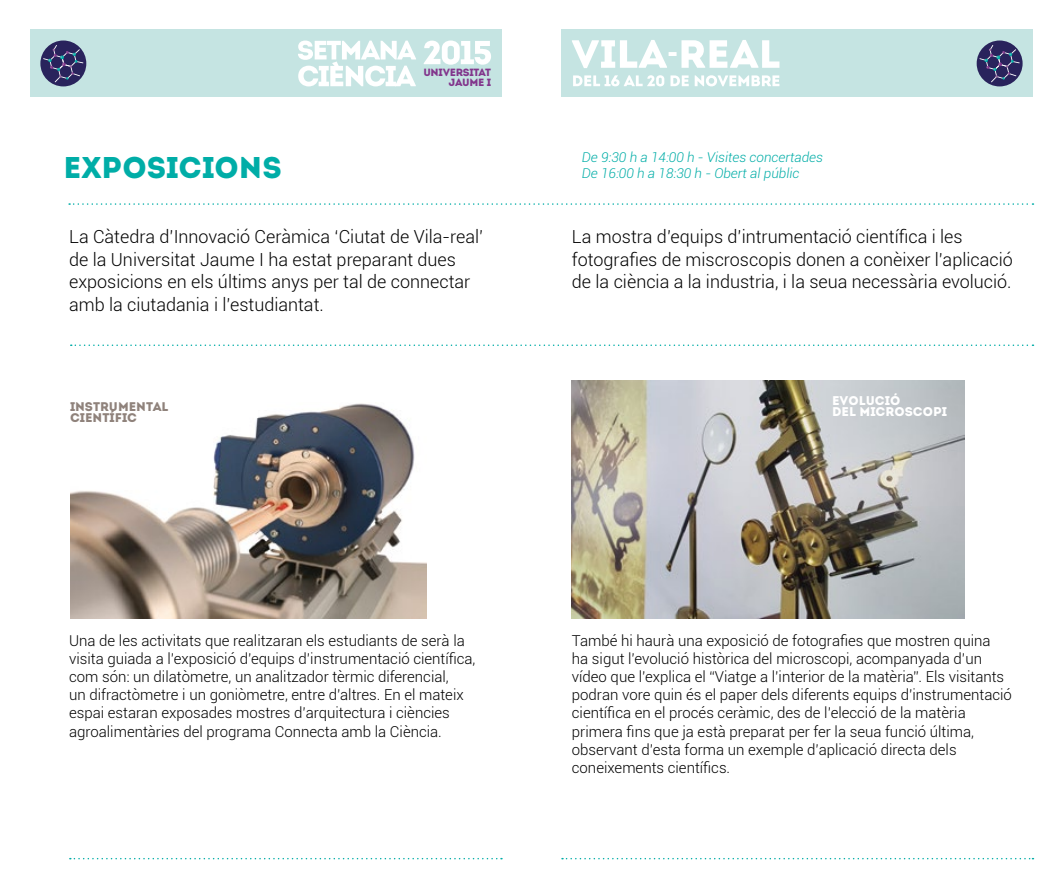
<style>
.page{position:relative;width:1063px;height:893px;background:#fff}
.page>*{position:absolute;margin:0;border:0;box-sizing:border-box;transform-origin:0 0}
.t1{font:30px "Intro";color:#00ada7}
.t2{font:300 18px/22.5px "Roboto";color:#000}
.t3{font:300 15px/18px "Roboto";color:#000}
.t4{font:italic 300 13.5px/16.2px "Roboto";color:#00ada7}
.t5{font:12.6px/10.4px "Intro";color:#8f827b}
.t6{font:12.6px/10.4px "Intro";color:#fff}
.t7{font:10.5px/10.5px "Intro";letter-spacing:-.03em;color:#82368c;text-align:right}
</style>
<div class="page">
<img style="left:572px;top:380px;width:392px;height:238px">
<img style="left:70px;top:403px;width:357px;height:215px">
<div style="left:30px;top:30px;width:472px;height:67px;background:#c5e4e2"></div>
<div style="left:561px;top:30px;width:472px;height:67px;background:#c5e4e2"></div>
<svg style="left:572px;top:40px;width:207px;height:47px"></svg>
<svg style="left:424px;top:40px;width:67px;height:25px"></svg>
<svg style="left:298px;top:40px;width:118px;height:46px"></svg>
<div style="left:40px;top:41px;width:46px;height:45px;background:#29235c;border-radius:50%"></div>
<svg style="left:43px;top:45px;width:40px;height:37px"></svg>
<div style="left:977px;top:41px;width:46px;height:45px;background:#29235c;border-radius:50%"></div>
<svg style="left:979px;top:45px;width:41px;height:37px"></svg>
<svg style="left:71px;top:344px;width:962px;height:2px"></svg>
<svg style="left:69px;top:203px;width:964px;height:2px"></svg>
<svg style="left:70px;top:858px;width:432px;height:1px"></svg>
<svg style="left:562px;top:858px;width:471px;height:1px"></svg>
<h1 class="t1" style="left:63px;top:150px;width:220px">EXPOSICIONS</h1>
<p class="t7" style="left:423px;top:67px;width:69px">UNIVERSITAT<br>JAUME I</p>
<p class="t2" style="left:69px;top:225px;width:416px">La Càtedra d’Innovació Ceràmica ‘Ciutat de Vila-real’ de la Universitat Jaume I ha estat preparant dues exposicions en els últims anys per tal de connectar amb la ciutadania i l’estudiantat.</p>
<p class="t4" style="left:582px;top:149px;width:243px">De 9:30 h a 14:00 h - Visites concertades<br>De 16:00 h a 18:30 h - Obert al públic</p>
<p class="t2" style="left:572px;top:225px;width:442px">La mostra d’equips d’intrumentació científica i les fotografies de miscroscopis donen a conèixer l’aplicació de la ciència a la industria, i la seua necessària evolució.</p>
<p class="t5" style="left:70px;top:402px;width:100px">INSTRUMENTAL<br>CIENTÍFIC</p>
<p class="t6" style="left:832px;top:396px;width:117px">EVOLUCIÓ<br>DEL MICROSCOPI</p>
<p class="t3" style="left:69px;top:632px;width:408px">Una de les activitats que realitzaran els estudiants de serà la visita guiada a l’exposició d’equips d’instrumentació científica, com són: un dilatòmetre, un analitzador tèrmic diferencial,<br>un difractòmetre i un goniòmetre, entre d’altres. En el mateix espai estaran exposades mostres d’arquitectura i ciències agroalimentàries del programa Connecta amb la Ciència.</p>
<p class="t3" style="left:572px;top:632px;width:442px">També hi haurà una exposició de fotografies que mostren quina<br>ha sigut l’evolució històrica del microscopi, acompanyada d’un vídeo que l’explica el “Viatge a l’interior de la matèria”. Els visitants podran vore quin és el paper dels diferents equips d’instrumentació científica en el procés ceràmic, des de l’elecció de la matèria primera fins que ja està preparat per fer la seua funció última, observant d’esta forma un exemple d’aplicació directa dels coneixements científics.</p>
</div>
